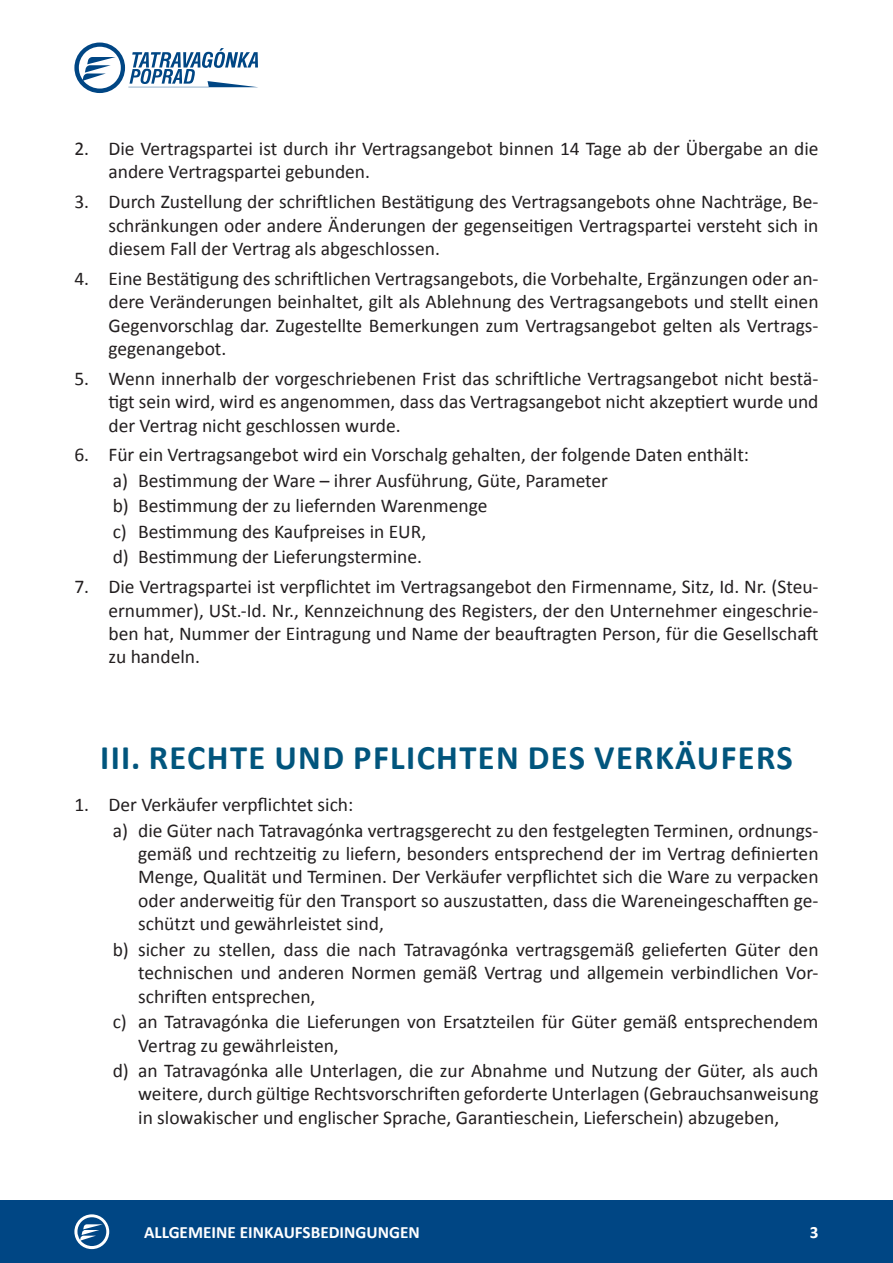
<style>
.page{position:relative;width:893px;height:1263px;background:#fff}
.page>*{position:absolute;margin:0;border:0;box-sizing:border-box;transform-origin:0 0}
.KAPITOLA{font:700 34.5px "Calibri";letter-spacing:.04em;color:#01557d}
.t1{font:19.5px/23.4px "Calibri";color:#231f20;text-align:justify}
.t2{font:700 17.25px "Calibri";color:#fff}
</style>
<div class="page">
<div style="left:0;top:1200px;width:893px;height:63px;background:#004684"></div>
<svg style="left:74px;top:1214px;width:35px;height:35px"></svg>
<svg style="left:74px;top:43px;width:184px;height:50px"></svg>
<p class="t1" style="left:108px;top:136px;width:712px;text-indent:-34px">2. Die Vertragspartei ist durch ihr Vertragsangebot binnen 14 Tage ab der Übergabe an die andere Vertragspartei gebunden.</p>
<p class="t1" style="left:108px;top:189px;width:712px;text-indent:-34px">3. Durch Zustellung der schriftlichen Bestätigung des Vertragsangebots ohne Nachträge, Be&shy;schränkungen oder andere Änderungen der gegenseitigen Vertragspartei versteht sich in diesem Fall der Vertrag als abgeschlossen.</p>
<p class="t1" style="left:108px;top:266px;width:712px;text-indent:-34px">4. Eine Bestätigung des schriftlichen Vertragsangebots, die Vorbehalte, Ergänzungen oder an&shy;dere Veränderungen beinhaltet, gilt als Ablehnung des Vertragsangebots und stellt einen Gegenvorschlag dar. Zugestellte Bemerkungen zum Vertragsangebot gelten als Vertrags&shy;gegenangebot.</p>
<p class="t1" style="left:108px;top:366px;width:712px;text-indent:-34px">5. Wenn innerhalb der vorgeschriebenen Frist das schriftliche Vertragsangebot nicht bestä&shy;tigt sein wird, wird es angenommen, dass das Vertragsangebot nicht akzeptiert wurde und der Vertrag nicht geschlossen wurde.</p>
<p class="t1" style="left:74px;top:443px;width:676px">6. Für ein Vertragsangebot wird ein Vorschalg gehalten, der folgende Daten enthält:</p>
<p class="t1" style="left:113px;top:468px;width:497px">a) Bestimmung der Ware – ihrer Ausführung, Güte, Parameter</p>
<p class="t1" style="left:113px;top:494px;width:376px">b) Bestimmung der zu liefernden Warenmenge</p>
<p class="t1" style="left:113px;top:519px;width:315px">c) Bestimmung des Kaufpreises in EUR,</p>
<p class="t1" style="left:113px;top:545px;width:311px">d) Bestimmung der Lieferungstermine.</p>
<p class="t1" style="left:108px;top:574px;width:712px;text-indent:-34px">7. Die Vertragspartei ist verpflichtet im Vertragsangebot den Firmenname, Sitz, Id. Nr. (Steu&shy;ernummer), USt.-Id. Nr., Kennzeichnung des Registers, der den Unternehmer eingeschrie&shy;ben hat, Nummer der Eintragung und Name der beauftragten Person, für die Gesellschaft zu handeln.</p>
<p class="KAPITOLA" style="left:100px;top:733px;width:694px">III. RECHTE UND PFLICHTEN DES VERKÄUFERS</p>
<p class="t1" style="left:74px;top:792px;width:280px">1. Der Verkäufer verpflichtet sich:</p>
<p class="t1" style="left:138px;top:818px;width:682px;text-indent:-26px">a) die Güter nach Tatravagónka vertragsgerecht zu den festgelegten Terminen, ordnungs&shy;gemäß und rechtzeitig zu liefern, besonders entsprechend der im Vertrag definierten Menge, Qualität und Terminen. Der Verkäufer verpflichtet sich die Ware zu verpacken oder anderweitig für den Transport so auszustatten, dass die Wareneingeschafften ge&shy;schützt und gewährleistet sind,</p>
<p class="t1" style="left:138px;top:937px;width:682px;text-indent:-26px">b) sicher zu stellen, dass die nach Tatravagónka vertragsgemäß gelieferten Güter den technischen und anderen Normen gemäß Vertrag und allgemein verbindlichen Vor&shy;schriften entsprechen,</p>
<p class="t1" style="left:138px;top:1009px;width:682px;text-indent:-26px">c) an Tatravagónka die Lieferungen von Ersatzteilen für Güter gemäß entsprechendem<br>Vertrag zu gewährleisten,</p>
<p class="t1" style="left:138px;top:1058px;width:682px;text-indent:-26px">d) an Tatravagónka alle Unterlagen, die zur Abnahme und Nutzung der Güter, als auch weitere, durch gültige Rechtsvorschriften geforderte Unterlagen (Gebrauchsanweisung in slowakischer und englischer Sprache, Garantieschein, Lieferschein) abzugeben,</p>
<p class="t2" style="left:144px;top:1220px;width:277px">ALLGEMEINE EINKAUFSBEDINGUNGEN</p>
<p class="t2" style="left:810px;top:1220px;width:10px">3</p>
</div>
